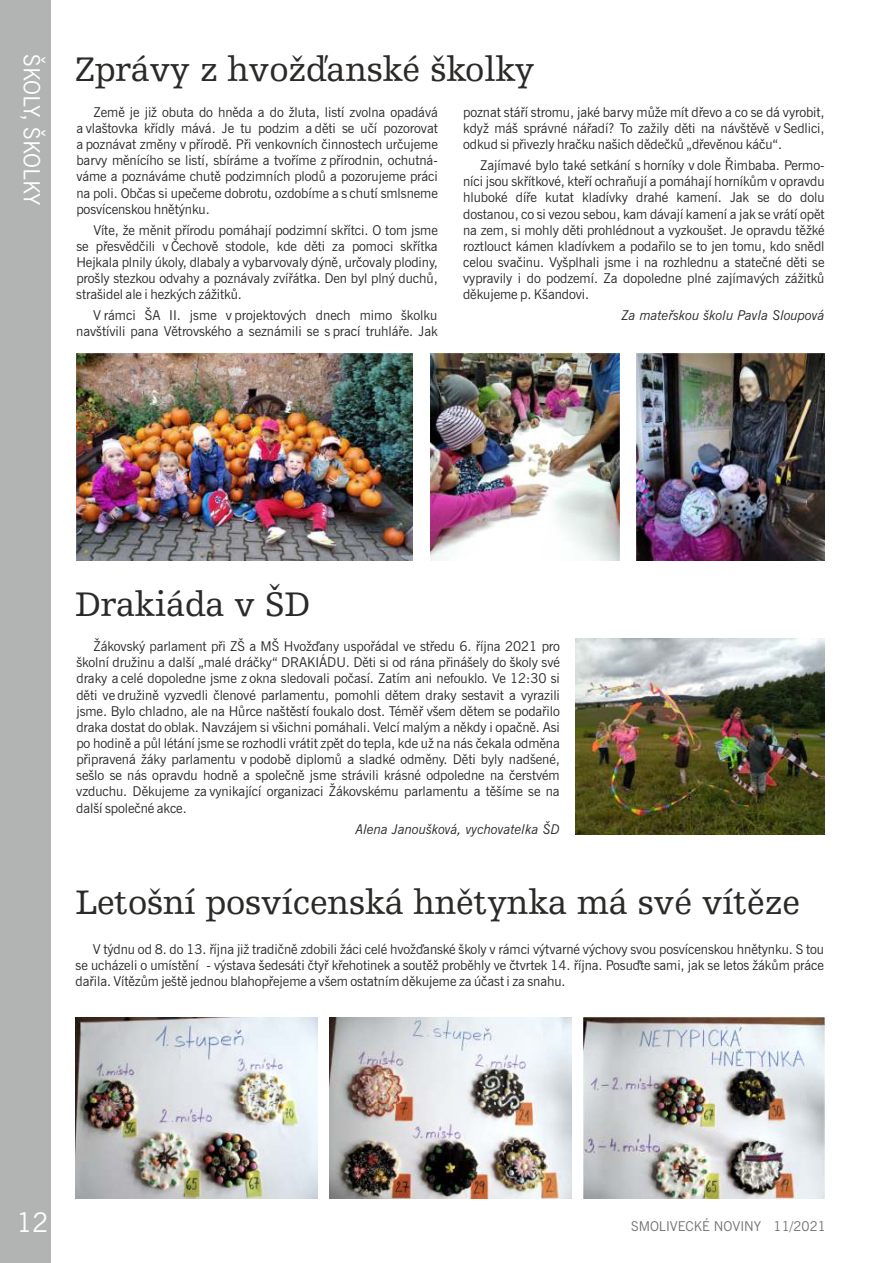
<style>
.page{position:relative;width:893px;height:1263px;background:#fff}
.page>*{position:absolute;margin:0;border:0;box-sizing:border-box;transform-origin:0 0}
.t1{font:36px "Humanist Slabserif 712 AT";letter-spacing:-.005em;color:#2b2a29}
.t2{font:27px "News Gothic AT";color:#fefefe}
.t3{font:22.5px "News Gothic AT";color:#fefefe}
.t4{font:13.5px/16.2px "News Gothic AT";letter-spacing:-.005em;color:#2b2a29;text-align:justify}
.t5{font:italic 13.5px "News Gothic AT";letter-spacing:-.005em;color:#2b2a29}
.t6{font:13.5px "News Gothic AT";color:#727271}
</style>
<div class="page">
<div style="left:0;top:0;width:51px;height:1263px;background:#b2b3b3"></div>
<img style="left:76px;top:354px;width:337px;height:206px">
<img style="left:637px;top:354px;width:188px;height:206px">
<img style="left:431px;top:354px;width:188px;height:206px">
<img style="left:576px;top:638px;width:249px;height:196px">
<img style="left:76px;top:1018px;width:241px;height:181px">
<img style="left:330px;top:1018px;width:241px;height:181px">
<img style="left:583px;top:1017px;width:242px;height:181px">
<h3 class="t3" style="left:40px;top:54px;width:153px;rotate:90deg">ŠKOLY, ŠKOLKY</h3>
<h1 class="t1" style="left:75px;top:55px;width:461px">Zprávy z hvožďanské školky</h1>
<p class="t4" style="left:463px;top:105px;width:363px">poznat stáří stromu, jaké barvy může mít dřevo a co se dá vyrobit, když máš správné nářadí? To zažily děti na návštěvě v Sedlici, odkud si přivezly hračku našich dědečků „dřevěnou káču“.</p>
<p class="t4" style="left:463px;top:158px;width:363px;text-indent:17px">Zajímavé bylo také setkání s horníky v dole Řimbaba. Permo&shy;níci jsou skřítkové, kteří ochraňují a pomáhají horníkům v opravdu hluboké díře kutat kladívky drahé kamení. Jak se do dolu dostanou, co si vezou sebou, kam dávají kamení a jak se vrátí opět na zem, si mohly děti prohlédnout a vyzkoušet. Je opravdu těžké roztlouct kámen kladívkem a podařilo se to jen tomu, kdo snědl celou svačinu. Vyšplhali jsme i na rozhlednu a statečné děti se vypravily i do podzemí. Za dopoledne plné zajímavých zážitků děkujeme p. Kšandovi.</p>
<p class="t5" style="left:621px;top:311px;width:205px">Za mateřskou školu Pavla Sloupová</p>
<p class="t4" style="left:76px;top:105px;width:363px;text-indent:17px">Země je již obuta do hněda a do žluta, listí zvolna opadává a vlaštovka křídly mává. Je tu podzim a děti se učí pozorovat a poznávat změny v přírodě. Při venkovních činnostech určujeme barvy měnícího se listí, sbíráme a tvoříme z přírodnin, ochutná&shy;váme a poznáváme chutě podzimních plodů a pozorujeme práci na poli. Občas si upečeme dobrotu, ozdobíme a s chutí smlsneme posvícenskou hnětýnku.</p>
<p class="t4" style="left:76px;top:223px;width:363px;text-indent:17px">Víte, že měnit přírodu pomáhají podzimní skřítci. O tom jsme se přesvědčili v Čechově stodole, kde děti za pomoci skřítka Hejkala plnily úkoly, dlabaly a vybarvovaly dýně, určovaly plodiny, prošly stezkou odvahy a poznávaly zvířátka. Den byl plný duchů, strašidel ale i hezkých zážitků.</p>
<p class="t4" style="left:76px;top:309px;width:363px;text-align:right">V rámci ŠA II. jsme v projektových dnech mimo školku navštívili pana Větrovského a seznámili se s prací truhláře. Jak</p>
<h1 class="t1" style="left:75px;top:590px;width:237px">Drakiáda v ŠD</h1>
<p class="t4" style="left:76px;top:639px;width:485px;text-indent:17px">Žákovský parlament při ZŠ a MŠ Hvožďany uspořádal ve středu 6. října 2021 pro školní družinu a další „malé dráčky“ DRAKIÁDU. Děti si od rána přinášely do školy své draky a celé dopoledne jsme z okna sledovali počasí. Zatím ani nefouklo. Ve 12:30 si děti ve družině vyzvedli členové parlamentu, pomohli dětem draky sestavit a vyrazili jsme. Bylo chladno, ale na Hůrce naštěstí foukalo dost. Téměř všem dětem se podařilo draka dostat do oblak. Navzájem si všichni pomáhali. Velcí malým a někdy i opačně. Asi po hodině a půl létání jsme se rozhodli vrátit zpět do tepla, kde už na nás čekala odměna připravená žáky parlamentu v podobě diplomů a sladké odměny. Děti byly nadšené, sešlo se nás opravdu hodně a společně jsme strávili krásné odpoledne na čerstvém vzduchu. Děkujeme za vynikající organizaci Žákovskému parlamentu a těšíme se na další společné akce.</p>
<p class="t5" style="left:355px;top:824px;width:206px">Alena Janoušková, vychovatelka ŠD</p>
<h1 class="t1" style="left:75px;top:888px;width:726px">Letošní posvícenská hnětynka má své vítěze</h1>
<p class="t4" style="left:76px;top:942px;width:750px;text-indent:17px">V týdnu od 8. do 13. října již tradičně zdobili žáci celé hvožďanské školy v rámci výtvarné výchovy svou posvícenskou hnětynku. S tou se ucházeli o umístění - výstava šedesáti čtyř křehotinek a soutěž proběhly ve čtvrtek 14. října. Posuďte sami, jak se letos žákům práce dařila. Vítězům ještě jednou blahopřejeme a všem ostatním děkujeme za účast i za snahu.</p>
<h2 class="t2" style="left:16px;top:1212px;width:34px">1 28</h2>
<p class="t6" style="left:631px;top:1221px;width:196px">SMOLIVECKÉ NOVINY 11/2021</p>
</div>
